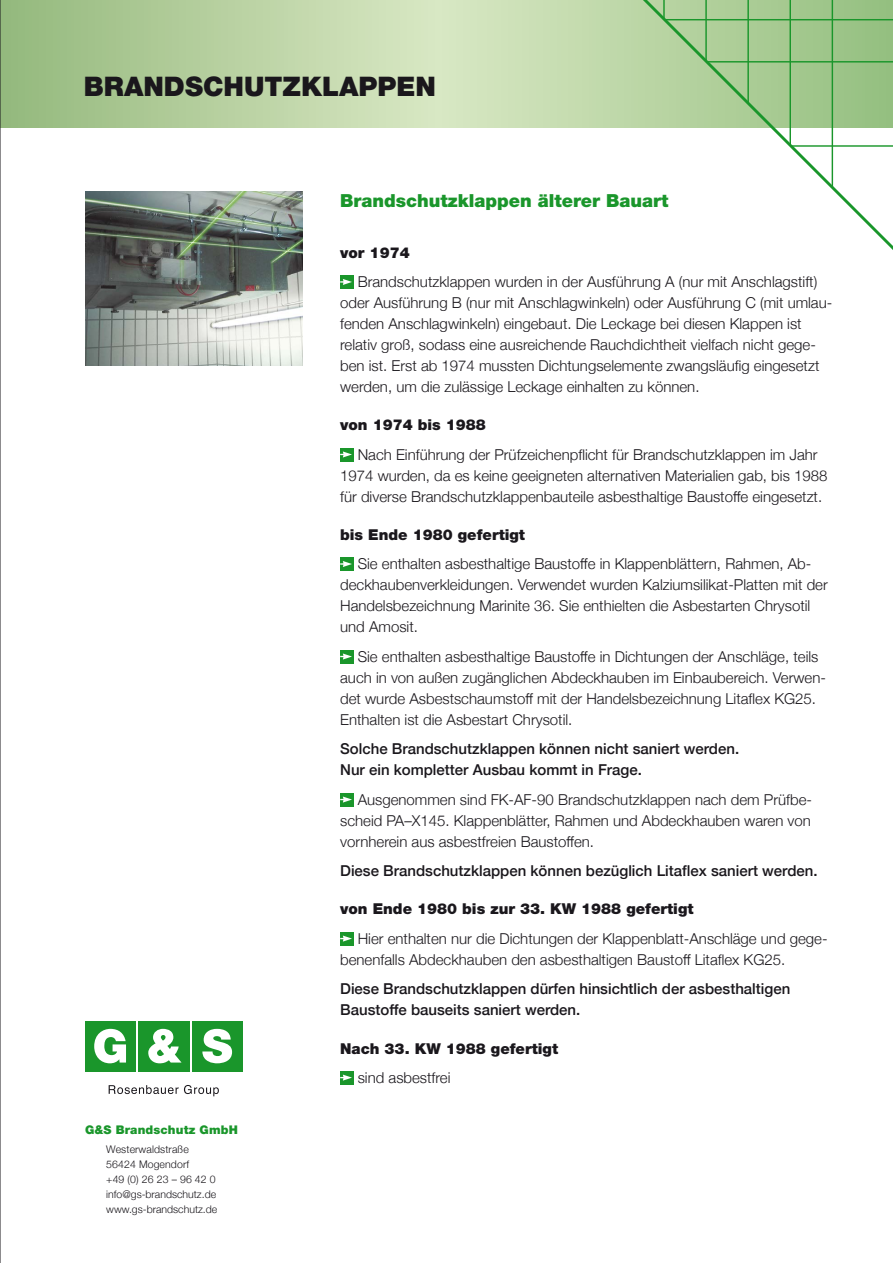
<style>
.page{position:relative;width:893px;height:1263px;background:#fff}
.page>*{position:absolute;margin:0;border:0;box-sizing:border-box;transform-origin:0 0}
.t1{font:900 27px "Helvetica Neue";color:#1a171c}
.t2{font:900 18px "Helvetica Neue";color:#1a962b}
.t3{font:300 15px/21px "Helvetica Neue";color:#1a171c}
.t4{font:500 15px/21px "Helvetica Neue";color:#1a171c}
.t5{font:900 15px "Helvetica Neue";color:#1a171c}
.t6{font:900 12px "Helvetica Neue";letter-spacing:.01em;color:#1a962b}
.t7{font:300 10.5px/15px "Helvetica Neue";letter-spacing:.01em;color:#1a171c}
</style>
<div class="page">
<svg style="left:1px;top:0;width:591px;height:128px;background:#bcd4a6"></svg>
<svg style="left:0;top:0;width:1px;height:1263px"></svg>
<svg style="left:592px;top:0;width:301px;height:250px"></svg>
<hr style="left:832px;top:0;width:1px;height:188px;background:#1a962b">
<hr style="left:789px;top:0;width:2px;height:146px;background:#1a962b">
<hr style="left:747px;top:0;width:2px;height:104px;background:#1a962b">
<hr style="left:705px;top:0;width:2px;height:61px;background:#1a962b">
<svg style="left:663px;top:0;width:2px;height:18px"></svg>
<hr style="left:665px;top:19px;width:228px;height:1px;background:#1a962b">
<hr style="left:706px;top:61px;width:187px;height:2px;background:#1a962b">
<hr style="left:790px;top:145px;width:103px;height:2px;background:#1a962b">
<img style="left:85px;top:191px;width:218px;height:175px">
<div style="left:340px;top:276px;width:14px;height:13px;background:#1a962b"></div>
<svg style="left:340px;top:279px;width:12px;height:6px"></svg>
<div style="left:340px;top:448px;width:14px;height:13px;background:#1a962b"></div>
<svg style="left:340px;top:451px;width:12px;height:6px"></svg>
<div style="left:340px;top:558px;width:14px;height:13px;background:#1a962b"></div>
<svg style="left:340px;top:561px;width:12px;height:6px"></svg>
<div style="left:340px;top:650px;width:14px;height:13px;background:#1a962b"></div>
<svg style="left:340px;top:653px;width:12px;height:6px"></svg>
<div style="left:340px;top:793px;width:14px;height:13px;background:#1a962b"></div>
<svg style="left:340px;top:796px;width:12px;height:6px"></svg>
<div style="left:340px;top:932px;width:14px;height:13px;background:#1a962b"></div>
<svg style="left:340px;top:935px;width:12px;height:7px"></svg>
<div style="left:340px;top:1071px;width:14px;height:13px;background:#1a962b"></div>
<svg style="left:340px;top:1074px;width:12px;height:7px"></svg>
<div style="left:85px;top:1020px;width:51px;height:51px;background:#1a962b"></div>
<svg style="left:94px;top:1029px;width:32px;height:34px"></svg>
<div style="left:138px;top:1020px;width:51px;height:51px;background:#1a962b"></div>
<svg style="left:148px;top:1029px;width:34px;height:34px"></svg>
<div style="left:192px;top:1020px;width:51px;height:51px;background:#1a962b"></div>
<svg style="left:202px;top:1029px;width:30px;height:34px"></svg>
<svg style="left:109px;top:1085px;width:110px;height:11px"></svg>
<h1 class="t1" style="left:84px;top:70px;width:354px">BRANDSCHUTZKLAPPEN</h1>
<p class="t6" style="left:85px;top:1122px;width:154px">G&amp;S Brandschutz GmbH</p>
<p class="t7" style="left:106px;top:1141px;width:113px">Westerwaldstraße<br>56424 Mogendorf<br>+49 (0) 26 23 – 96 42 0 info@gs-brandschutz.de www.gs-brandschutz.de</p>
<p class="t2" style="left:340px;top:190px;width:330px">Brandschutzklappen älterer Bauart</p>
<p class="t5" style="left:340px;top:243px;width:71px">vor 1974</p>
<p class="t3" style="left:340px;top:270px;width:494px;text-indent:18px">Brandschutzklappen wurden in der Ausführung A (nur mit Anschlagstift) oder Ausführung B (nur mit Anschlagwinkeln) oder Ausführung C (mit umlau&shy;fenden Anschlagwinkeln) eingebaut. Die Leckage bei diesen Klappen ist relativ groß, sodass eine ausreichende Rauchdichtheit vielfach nicht gege&shy;ben ist. Erst ab 1974 mussten Dichtungselemente zwangsläufig eingesetzt werden, um die zulässige Leckage einhalten zu können.</p>
<p class="t5" style="left:340px;top:416px;width:147px">von 1974 bis 1988</p>
<p class="t3" style="left:340px;top:443px;width:489px;text-align:center">Nach Einführung der Prüfzeichenpflicht für Brandschutzklappen im Jahr<br>1974 wurden, da es keine geeigneten alternativen Materialien gab, bis 1988 für diverse Brandschutzklappenbauteile asbesthaltige Baustoffe eingesetzt.</p>
<p class="t5" style="left:340px;top:526px;width:186px">bis Ende 1980 gefertigt</p>
<p class="t3" style="left:340px;top:552px;width:489px;text-indent:18px">Sie enthalten asbesthaltige Baustoffe in Klappenblättern, Rahmen, Ab&shy;deckhaubenverkleidungen. Verwendet wurden Kalziumsilikat-Platten mit der Handelsbezeichnung Marinite 36. Sie enthielten die Asbestarten Chrysotil und Amosit.</p>
<p class="t3" style="left:340px;top:645px;width:487px;text-indent:18px">Sie enthalten asbesthaltige Baustoffe in Dichtungen der Anschläge, teils auch in von außen zugänglichen Abdeckhauben im Einbaubereich. Verwen&shy;det wurde Asbestschaumstoff mit der Handelsbezeichnung Litaflex KG25.<br>Enthalten ist die Asbestart Chrysotil.</p>
<p class="t4" style="left:340px;top:737px;width:401px">Solche Brandschutzklappen können nicht saniert werden.<br>Nur ein kompletter Ausbau kommt in Frage.</p>
<p class="t3" style="left:340px;top:788px;width:473px;text-align:justify;text-indent:18px">Ausgenommen sind FK-AF-90 Brandschutzklappen nach dem Prüfbe&shy;scheid PA–X145. Klappenblätter, Rahmen und Abdeckhauben waren von vornherein aus asbestfreien Baustoffen.</p>
<p class="t4" style="left:340px;top:859px;width:479px">Diese Brandschutzklappen können bezüglich Litaflex saniert werden.</p>
<p class="t5" style="left:340px;top:900px;width:355px">von Ende 1980 bis zur 33. KW 1988 gefertigt</p>
<p class="t3" style="left:340px;top:927px;width:489px;text-indent:18px">Hier enthalten nur die Dichtungen der Klappenblatt-Anschläge und gege&shy;benenfalls Abdeckhauben den asbesthaltigen Baustoff Litaflex KG25.</p>
<p class="t4" style="left:340px;top:977px;width:452px">Diese Brandschutzklappen dürfen hinsichtlich der asbesthaltigen<br>Baustoffe bauseits saniert werden.</p>
<p class="t5" style="left:340px;top:1039px;width:219px">Nach 33. KW 1988 gefertigt</p>
<p class="t3" style="left:358px;top:1066px;width:94px">sind asbestfrei</p>
</div>
